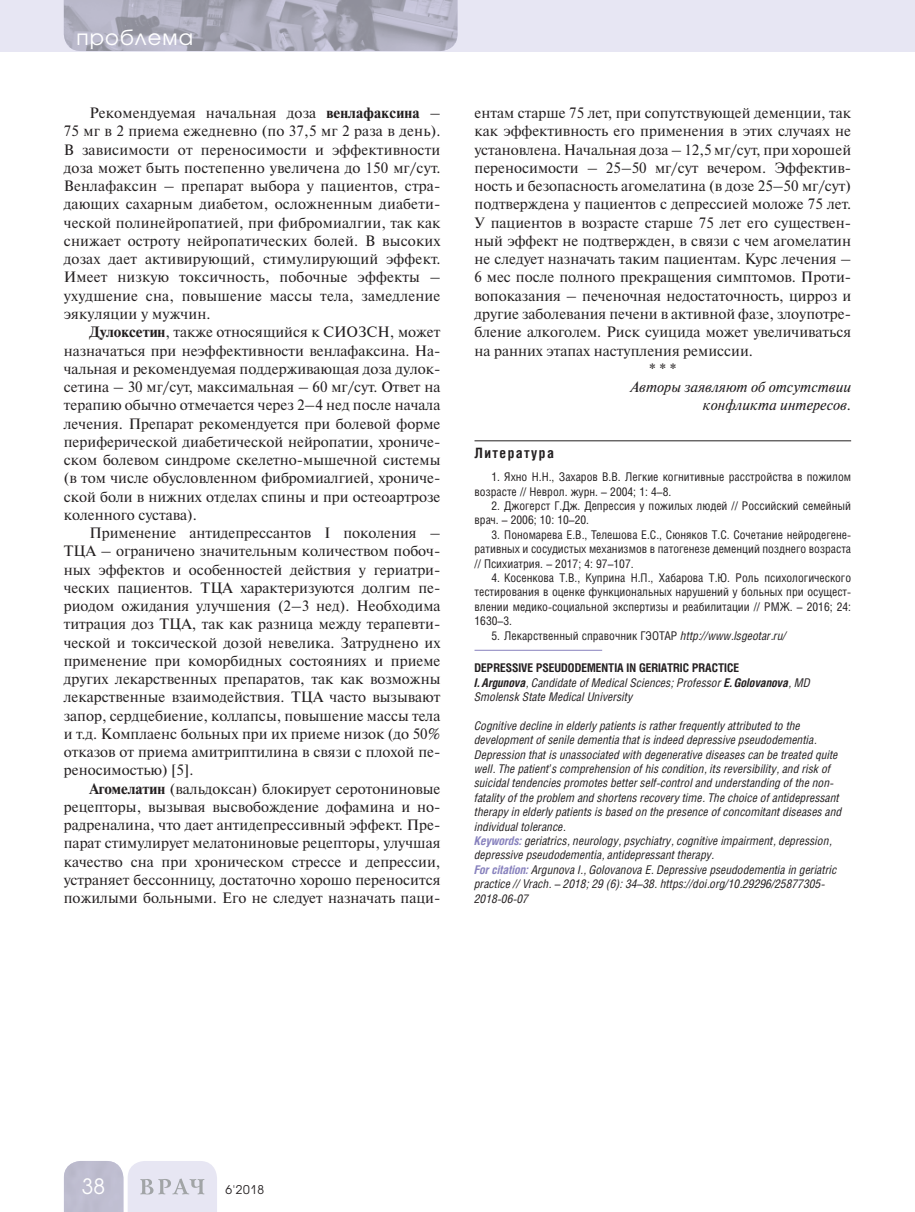
<style>
.page{position:relative;width:915px;height:1212px;background:#fff}
.page>*{position:absolute;margin:0;border:0;box-sizing:border-box;transform-origin:0 0}
.t1{font:21px "Avant Garde Gothic C";letter-spacing:.05em;color:#fff}
.t2{font:15px/18.3px "Newton C";color:#231f20;text-align:justify}
.t3{font:italic 15px/18.3px "Newton C";color:#231f20;text-align:right}
.t4{font:700 14.25px "Helios Cond";letter-spacing:.1em;color:#231f20}
.t5{font:italic 12px/14.4px "Helios Cond";color:#231f20}
.t6{font:12px/14.4px "Helios Cond";color:#231f20}
.t7{font:12px "Avant Garde Gothic C";color:#231f20}
.s1{font-weight:700}
.s2{font-style:italic}
.s3{font-weight:700;font-style:normal}
.s4{font-weight:700;color:#8781bd}
</style>
<div class="page">
<div style="left:0;top:0;width:914px;height:51px;background:#e7e6f3"></div>
<svg style="left:64px;top:1161px;width:153px;height:51px;background:#d5d4e2"></svg>
<img style="left:64px;top:0;width:393px;height:51px">
<hr style="left:474px;top:440px;width:376px;height:1px;background:#231f20">
<hr style="left:474px;top:650px;width:128px;height:1px;background:#8781bd">
<h1 class="t1" style="left:77px;top:27px;width:118px">проблема</h1>
<p class="t2" style="left:64px;top:105px;width:378px;text-indent:26px">Рекомендуемая начальная доза <span class="s1">венлафаксина</span> – 75 мг в 2 приема ежедневно (по 37,5 мг 2 раза в день).<br>В зависимости от переносимости и эффективности доза может быть постепенно увеличена до 150 мг/сут.<br>Венлафаксин – препарат выбора у пациентов, стра&shy;дающих сахарным диабетом, осложненным диабети&shy;ческой полинейропатией, при фибромиалгии, так как снижает остроту нейропатических болей. В высоких дозах дает активирующий, стимулирующий эффект.<br>Имеет низкую токсичность, побочные эффекты – ухудшение сна, повышение массы тела, замедление эякуляции у мужчин.</p>
<p class="t2" style="left:64px;top:324px;width:378px;text-indent:26px"><span class="s1">Дулоксетин</span>, также относящийся к СИОЗСН, может назначаться при неэффективности венлафаксина. На&shy;чальная и рекомендуемая поддерживающая доза дулок&shy;сетина – 30 мг/сут, максимальная – 60 мг/сут. Ответ на терапию обычно отмечается через 2–4 нед после начала лечения. Препарат рекомендуется при болевой форме периферической диабетической нейропатии, хрониче&shy;ском болевом синдроме скелетно-мышечной системы (в том числе обусловленном фибромиалгией, хрониче&shy;ской боли в нижних отделах спины и при остеоартрозе коленного сустава).</p>
<p class="t2" style="left:64px;top:525px;width:378px;text-indent:26px">Применение антидепрессантов I поколения – ТЦА – ограничено значительным количеством побоч&shy;ных эффектов и особенностей действия у гериатри&shy;ческих пациентов. ТЦА характеризуются долгим пе&shy;риодом ожидания улучшения (2–3 нед). Необходима титрация доз ТЦА, так как разница между терапевти&shy;ческой и токсической дозой невелика. Затруднено их применение при коморбидных состояниях и приеме других лекарственных препаратов, так как возможны лекарственные взаимодействия. ТЦА часто вызывают запор, сердцебиение, коллапсы, повышение массы тела и т.д. Комплаенс больных при их приеме низок (до 50% отказов от приема амитриптилина в связи с плохой пе&shy;реносимостью) [5].</p>
<p class="t2" style="left:64px;top:781px;width:378px;text-indent:26px"><span class="s1">Агомелатин</span> (вальдоксан) блокирует серотониновые рецепторы, вызывая высвобождение дофамина и но&shy;радреналина, что дает антидепрессивный эффект. Пре&shy;парат стимулирует мелатониновые рецепторы, улучшая качество сна при хроническом стрессе и депрессии, устраняет бессонницу, достаточно хорошо переносится пожилыми больными. Его не следует назначать паци-</p>
<p class="t2" style="left:474px;top:105px;width:378px">ентам старше 75 лет, при сопутствующей деменции, так</p>
<p class="t2" style="left:474px;top:124px;width:378px">как эффективность его применения в этих случаях не</p>
<p class="t2" style="left:474px;top:142px;width:378px">установлена. Начальная доза – 12,5 мг/сут, при хорошей</p>
<p class="t2" style="left:474px;top:160px;width:378px">переносимости – 25–50 мг/сут вечером. Эффектив-</p>
<p class="t2" style="left:474px;top:178px;width:378px">ность и безопасность агомелатина (в дозе 25–50 мг/сут)</p>
<p class="t2" style="left:474px;top:197px;width:378px">подтверждена у пациентов с депрессией моложе 75 лет.</p>
<p class="t2" style="left:474px;top:215px;width:378px">У пациентов в возрасте старше 75 лет его существен-</p>
<p class="t2" style="left:474px;top:233px;width:378px">ный эффект не подтвержден, в связи с чем агомелатин</p>
<p class="t2" style="left:474px;top:251px;width:378px">не следует назначать таким пациентам. Курс лечения –</p>
<p class="t2" style="left:474px;top:270px;width:378px">6 мес после полного прекращения симптомов. Проти-</p>
<p class="t2" style="left:474px;top:288px;width:378px">вопоказания – печеночная недостаточность, цирроз и</p>
<p class="t2" style="left:474px;top:306px;width:378px">другие заболевания печени в активной фазе, злоупотре-</p>
<p class="t2" style="left:474px;top:324px;width:378px">бление алкоголем. Риск суицида может увеличиваться</p>
<p class="t2" style="left:474px;top:343px;width:280px">на ранних этапах наступления ремиссии.</p>
<p class="t2" style="left:649px;top:361px;width:29px">* * *</p>
<p class="t3" style="left:630px;top:379px;width:222px">Авторы заявляют об отсутствии конфликта интересов.</p>
<p class="t4" style="left:474px;top:447px;width:81px">Литература</p>
<p class="t6" style="left:474px;top:471px;width:378px;text-indent:17px">1. Яхно Н.Н., Захаров В.В. Легкие когнитивные расстройства в пожилом возрасте // Неврол. журн. – 2004; 1: 4–8.</p>
<p class="t6" style="left:474px;top:500px;width:378px;text-indent:17px">2. Джогерст Г.Дж. Депрессия у пожилых людей // Российский семейный врач. – 2006; 10: 10–20.</p>
<p class="t6" style="left:474px;top:528px;width:378px;text-align:justify;text-indent:17px">3. Пономарева Е.В., Телешова Е.С., Сюняков Т.С. Сочетание нейродегене&shy;ративных и сосудистых механизмов в патогенезе деменций позднего возраста // Психиатрия. – 2017; 4: 97–107.</p>
<p class="t6" style="left:474px;top:572px;width:378px;text-align:justify;text-indent:17px">4. Косенкова Т.В., Куприна Н.П., Хабарова Т.Ю. Роль психологического тестирования в оценке функциональных нарушений у больных при осущест&shy;влении медико-социальной экспертизы и реабилитации // РМЖ. – 2016; 24:<br>1630–3.</p>
<p class="t6" style="left:491px;top:629px;width:296px">5. Лекарственный справочник ГЭОТАР <span class="s2">http://www.lsgeotar.ru/</span></p>
<p class="t5" style="left:474px;top:662px;width:337px"><span class="s3">DEPRESSIVE PSEUDODEMENTIA IN GERIATRIC PRACTICE<br></span><span class="s1">I. Argunova</span>, Candidate of Medical Sciences; Professor <span class="s1">E. Golovanova</span>, MD<br>Smolensk State Medical University</p>
<p class="t5" style="left:474px;top:719px;width:369px">Cognitive decline in elderly patients is rather frequently attributed to the development of senile dementia that is indeed depressive pseudodementia.<br>Depression that is unassociated with degenerative diseases can be treated quite well. The patient’s comprehension of his condition, its reversibility, and risk of suicidal tendencies promotes better self-control and understanding of the non&shy;fatality of the problem and shortens recovery time. The choice of antidepressant therapy in elderly patients is based on the presence of concomitant diseases and individual tolerance.<br><span class="s4">Keywords:</span> geriatrics, neurology, psychiatry, cognitive impairment, depression, depressive pseudodementia, antidepressant therapy.<br><span class="s4">For citation:</span> Argunova I., Golovanova E. Depressive pseudodementia in geriatric practice // Vrach. – 2018; 29 (6): 34–38. https://doi.org/10.29296/25877305- 2018-06-07</p>
<h1 class="t1" style="left:82px;top:1177px;width:25px">38</h1>
<p class="t7" style="left:225px;top:1184px;width:40px">6'2018</p>
</div>
